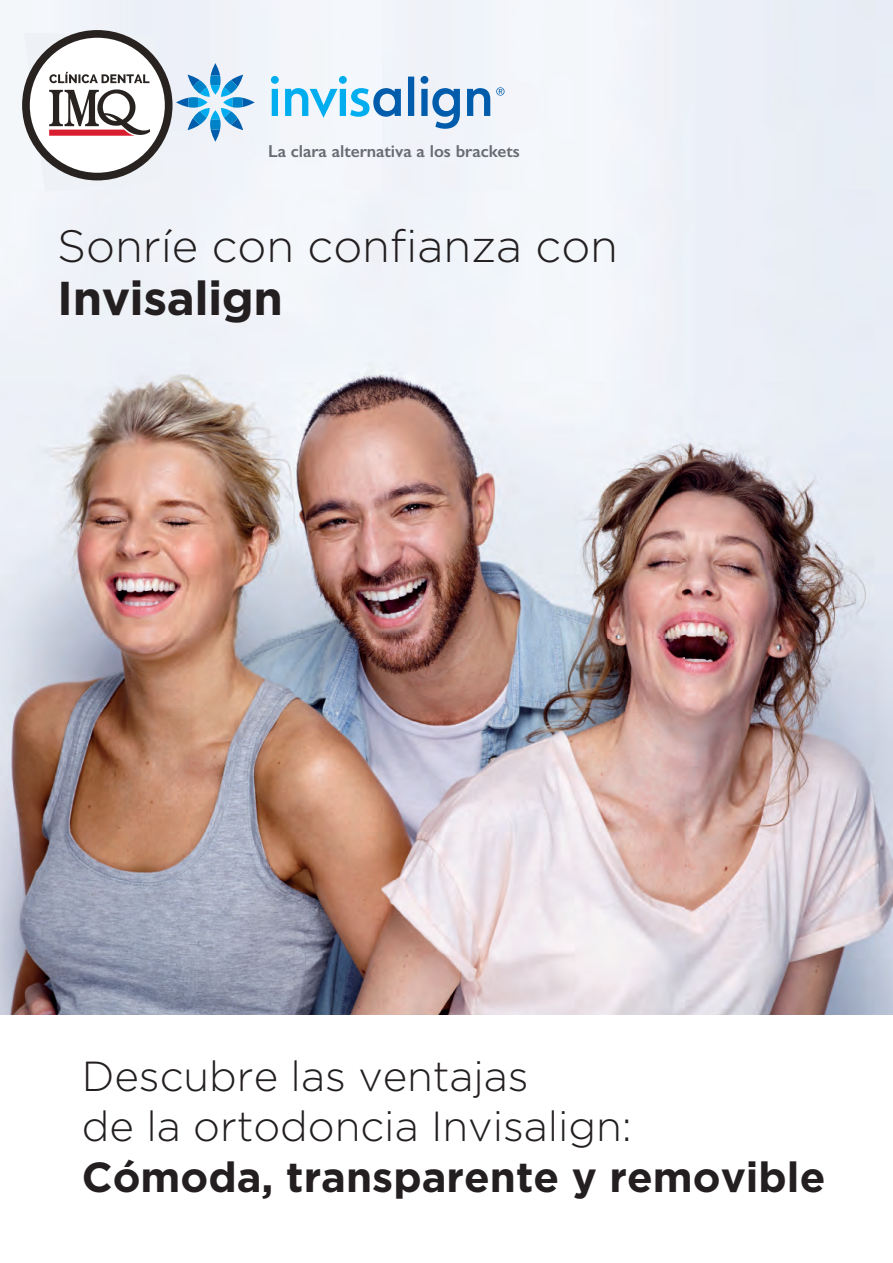
<style>
.page{position:relative;width:893px;height:1263px;background:#fff}
.page>*{position:absolute;margin:0;border:0;box-sizing:border-box;transform-origin:0 0}
.t1{font:700 47.4px "Gotham";letter-spacing:-.01em;color:#231f20}
.t2{font:300 45.3px "Gotham";color:#231f20}
.t3{font:300 42px/50.4px "Gotham";color:#231f20}
.t4{font:700 42px "Gotham";color:#231f20}
.t5{font:600 17.4px "Gill Sans";color:#696b73}
</style>
<div class="page">
<img style="left:0;top:0;width:893px;height:1014px">
<svg style="left:271px;top:76px;width:219px;height:53px"></svg>
<svg style="left:496px;top:87px;width:8px;height:9px"></svg>
<svg style="left:22px;top:30px;width:233px;height:162px"></svg>
<p class="t5" style="left:268px;top:141px;width:253px">La clara alternativa a los brackets</p>
<p class="t2" style="left:57px;top:217px;width:562px">Sonríe con confianza con</p>
<p class="t1" style="left:57px;top:267px;width:227px">Invisalign</p>
<p class="t3" style="left:82px;top:1050px;width:552px">Descubre las ventajas<br>de la ortodoncia Invisalign:</p>
<p class="t4" style="left:82px;top:1149px;width:745px">Cómoda, transparente y removible</p>
</div>
